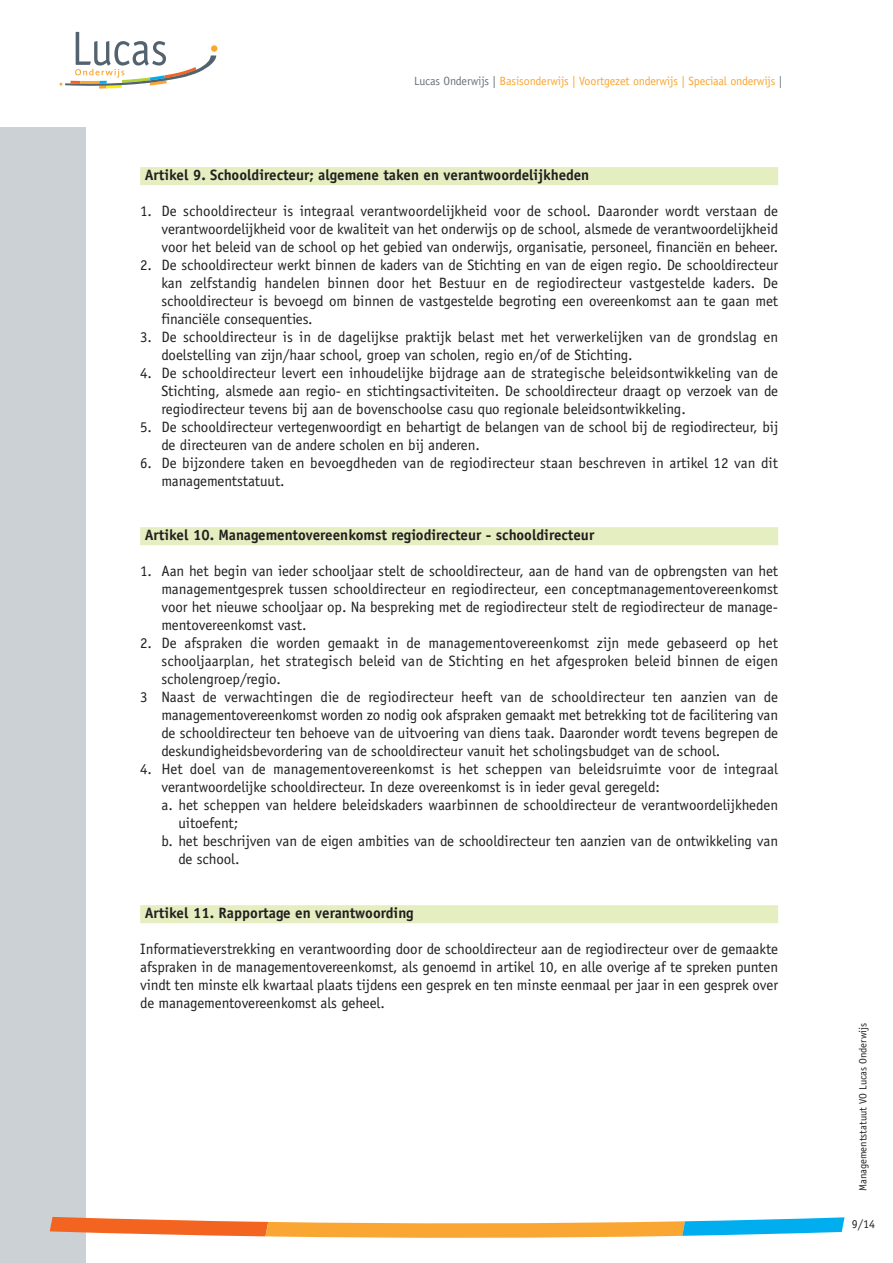
<style>
.page{position:relative;width:893px;height:1263px;background:#fff}
.page>*{position:absolute;margin:0;border:0;box-sizing:border-box;transform-origin:0 0}
.t1{font:15px/18px "Officina Sans LT";letter-spacing:-.005em;color:#231f20;text-align:justify}
.t2{font:700 15px "Officina Sans LT";color:#231f20}
.t3{font:12px "Officina Sans LT";letter-spacing:-.01em;color:#faa633}
.t4{font:12px "Officina Sans LT";color:#231f20}
.t5{font:10.5px "Officina Sans LT";color:#231f20}
.s1{color:#6a747b}
</style>
<div class="page">
<div style="left:0;top:128px;width:85px;height:1135px;background:#ccd1d5"></div>
<div style="left:211px;top:45px;width:6px;height:7px;background:#faa633;border-radius:50%"></div>
<svg style="left:60px;top:32px;width:156px;height:57px"></svg>
<svg style="left:50px;top:1217px;width:794px;height:21px"></svg>
<div style="left:140px;top:167px;width:638px;height:18px;background:#e5eec1"></div>
<div style="left:140px;top:527px;width:638px;height:18px;background:#e5eec1"></div>
<div style="left:140px;top:905px;width:638px;height:18px;background:#e5eec1"></div>
<p class="t3" style="left:414px;top:77px;width:370px"><span class="s1">Lucas Onderwijs |</span> Basisonderwijs | Voortgezet onderwijs | Speciaal onderwijs <span class="s1">|</span></p>
<p class="t2" style="left:145px;top:169px;width:446px">Artikel 9. Schooldirecteur; algemene taken en verantwoordelijkheden</p>
<p class="t1" style="left:161px;top:203px;width:618px;text-indent:-21px">1. De schooldirecteur is integraal verantwoordelijkheid voor de school. Daaronder wordt verstaan de verantwoordelijkheid voor de kwaliteit van het onderwijs op de school, alsmede de verantwoordelijkheid voor het beleid van de school op het gebied van onderwijs, organisatie, personeel, financiën en beheer.</p>
<p class="t1" style="left:161px;top:257px;width:618px;text-indent:-21px">2. De schooldirecteur werkt binnen de kaders van de Stichting en van de eigen regio. De schooldirecteur kan zelfstandig handelen binnen door het Bestuur en de regiodirecteur vastgestelde kaders. De schooldirecteur is bevoegd om binnen de vastgestelde begroting een overeenkomst aan te gaan met financiële consequenties.</p>
<p class="t1" style="left:161px;top:329px;width:618px;text-indent:-21px">3. De schooldirecteur is in de dagelijkse praktijk belast met het verwerkelijken van de grondslag en doelstelling van zijn/haar school, groep van scholen, regio en/of de Stichting.</p>
<p class="t1" style="left:161px;top:365px;width:618px;text-indent:-21px">4. De schooldirecteur levert een inhoudelijke bijdrage aan de strategische beleidsontwikkeling van de Stichting, alsmede aan regio- en stichtingsactiviteiten. De schooldirecteur draagt op verzoek van de regiodirecteur tevens bij aan de bovenschoolse casu quo regionale beleidsontwikkeling.</p>
<p class="t1" style="left:161px;top:419px;width:618px;text-indent:-21px">5. De schooldirecteur vertegenwoordigt en behartigt de belangen van de school bij de regiodirecteur, bij de directeuren van de andere scholen en bij anderen.</p>
<p class="t1" style="left:161px;top:455px;width:618px;text-indent:-21px">6. De bijzondere taken en bevoegdheden van de regiodirecteur staan beschreven in artikel 12 van dit managementstatuut.</p>
<p class="t2" style="left:145px;top:529px;width:451px">Artikel 10. Managementovereenkomst regiodirecteur - schooldirecteur</p>
<p class="t1" style="left:161px;top:563px;width:618px;text-indent:-21px">1. Aan het begin van ieder schooljaar stelt de schooldirecteur, aan de hand van de opbrengsten van het managementgesprek tussen schooldirecteur en regiodirecteur, een conceptmanagementovereenkomst voor het nieuwe schooljaar op. Na bespreking met de regiodirecteur stelt de regiodirecteur de manage - ment overeenkomst vast.</p>
<p class="t1" style="left:161px;top:635px;width:618px;text-indent:-21px">2. De afspraken die worden gemaakt in de managementovereenkomst zijn mede gebaseerd op het schooljaarplan, het strategisch beleid van de Stichting en het afgesproken beleid binnen de eigen scholengroep/regio.</p>
<p class="t1" style="left:161px;top:689px;width:618px;text-indent:-21px">3 Naast de verwachtingen die de regiodirecteur heeft van de schooldirecteur ten aanzien van de managementovereenkomst worden zo nodig ook afspraken gemaakt met betrekking tot de facilitering van de schooldirecteur ten behoeve van de uitvoering van diens taak. Daaronder wordt tevens begrepen de deskundigheidsbevordering van de schooldirecteur vanuit het scholingsbudget van de school.</p>
<p class="t1" style="left:161px;top:761px;width:618px;text-indent:-21px">4. Het doel van de managementovereenkomst is het scheppen van beleidsruimte voor de integraal verantwoordelijke schooldirecteur. In deze overeenkomst is in ieder geval geregeld:</p>
<p class="t1" style="left:178px;top:797px;width:601px;text-indent:-17px">a. het scheppen van heldere beleidskaders waarbinnen de schooldirecteur de verantwoordelijkheden uitoefent;</p>
<p class="t1" style="left:178px;top:833px;width:601px;text-indent:-17px">b. het beschrijven van de eigen ambities van de schooldirecteur ten aanzien van de ontwikkeling van de school.</p>
<p class="t2" style="left:145px;top:907px;width:270px">Artikel 11. Rapportage en verantwoording</p>
<p class="t1" style="left:140px;top:941px;width:639px">Informatieverstrekking en verantwoording door de schooldirecteur aan de regiodirecteur over de gemaakte afspraken in de managementovereenkomst, als genoemd in artikel 10, en alle overige af te spreken punten vindt ten minste elk kwartaal plaats tijdens een gesprek en ten minste eenmaal per jaar in een gesprek over de managementovereenkomst als geheel.</p>
<p class="t5" style="left:859px;top:1191px;width:169px;rotate:-90deg">Managementstatuut VO Lucas Onderwijs</p>
<p class="t4" style="left:852px;top:1219px;width:25px">9/14</p>
</div>
